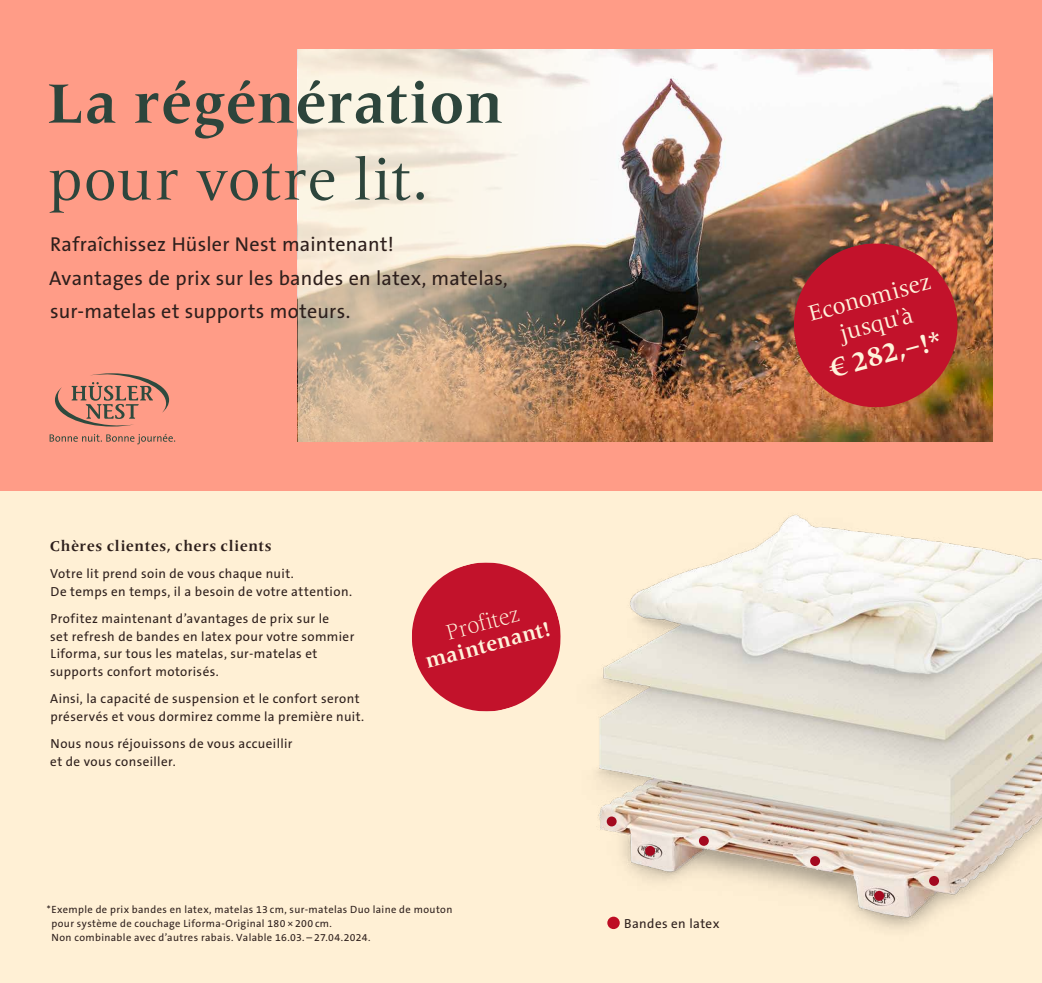
<style>
.page{position:relative;width:1042px;height:983px;background:#fff}
.page>*{position:absolute;margin:0;border:0;box-sizing:border-box;transform-origin:0 0}
.t1{font:700 57.75px "Frutiger Serif LT Pro";letter-spacing:.015em;color:#2d453c}
.t2{font:57.75px "Frutiger Serif LT Pro";letter-spacing:.015em;color:#2d453c}
.t3{font:700 27.12px "Frutiger Serif LT Pro";color:#fff3db}
.t4{font:22.75px/27.3px "Frutiger Serif LT Pro";color:#fff3db;text-align:center}
.t5{font:300 22.4px "Frutiger Serif LT Pro";color:#fff3db}
.t6{font:700 21px "Frutiger Serif LT Pro";color:#fff3db}
.t7{font:20.12px/33.2px "The Sans B W5 Plain";letter-spacing:.015em;color:#2d1f1c}
.t8{font:700 14.88px "Frutiger Serif LT Pro";letter-spacing:.045em;color:#2d1f1c}
.t9{font:13.12px/17.5px "The Sans B W5 Plain";letter-spacing:.03em;color:#2d1f1c}
.t10{font:10.5px/14px "The Sans B W5 Plain";letter-spacing:.035em;color:#2d1f1c}
</style>
<div class="page">
<div style="left:0;top:0;width:1042px;height:491px;background:#ff9c87"></div>
<div style="left:0;top:491px;width:1042px;height:491px;background:#fff0d5"></div>
<img style="left:596px;top:514px;width:446px;height:416px">
<div style="left:607px;top:816px;width:9px;height:10px;background:#a3091f;border-radius:50%"></div>
<div style="left:645px;top:845px;width:10px;height:10px;background:#a3091f;border-radius:50%"></div>
<div style="left:699px;top:835px;width:10px;height:10px;background:#a3091f;border-radius:50%"></div>
<svg style="left:810px;top:855px;width:10px;height:10px"></svg>
<div style="left:874px;top:890px;width:10px;height:10px;background:#a3091f;border-radius:50%"></div>
<div style="left:929px;top:875px;width:10px;height:10px;background:#a3091f;border-radius:50%"></div>
<div style="left:607px;top:916px;width:13px;height:12px;background:#be0d24;border-radius:50%"></div>
<img style="left:298px;top:50px;width:694px;height:391px">
<svg style="left:412px;top:562px;width:149px;height:149px"></svg>
<svg style="left:55px;top:373px;width:114px;height:53px"></svg>
<svg style="left:50px;top:433px;width:125px;height:11px"></svg>
<svg style="left:794px;top:243px;width:163px;height:164px;background:#bb252f"></svg>
<h1 class="t1" style="left:48px;top:69px;width:457px">La régénération</h1>
<h1 class="t2" style="left:48px;top:146px;width:380px">pour votre lit.</h1>
<h3 class="t7" style="left:49px;top:228px;width:460px">Rafraîchissez Hüsler Nest maintenant!<br>Avantages de prix sur les bandes en latex, matelas, sur-matelas et supports moteurs.</h3>
<p class="t8" style="left:50px;top:537px;width:223px">Chères clientes, chers clients</p>
<p class="t9" style="left:50px;top:565px;width:303px">Votre lit prend soin de vous chaque nuit.<br>De temps en temps, il a besoin de votre attention.</p>
<p class="t9" style="left:50px;top:610px;width:306px">Profitez maintenant d’avantages de prix sur le<br>set refresh de bandes en latex pour votre sommier Liforma, sur tous les matelas, sur-matelas et supports confort motorisés.</p>
<p class="t9" style="left:50px;top:690px;width:316px">Ainsi, la capacité de suspension et le confort seront préservés et vous dormirez comme la première nuit.</p>
<p class="t9" style="left:50px;top:735px;width:244px">Nous nous réjouissons de vous accueillir et de vous conseiller.</p>
<h3 class="t5" style="left:443px;top:619px;width:76px;rotate:-15deg">Profitez</h3>
<h3 class="t6" style="left:423px;top:649px;width:131px;rotate:-15deg">maintenant!</h3>
<p class="t10" style="left:51px;top:902px;width:402px;text-indent:-5px">*Exemple de prix bandes en latex, matelas 13 cm, sur-matelas Duo laine de mouton pour système de couchage Liforma-Original 180 × 200 cm.<br>Non combinable avec d’autres rabais. Valable 16.03. – 27.04.2024.</p>
<p class="t9" style="left:624px;top:914px;width:97px">Bandes en latex</p>
<h3 class="t4" style="left:805px;top:301px;width:127px;rotate:-15deg">Economisez jusqu'à</h3>
<h2 class="t3" style="left:848px;top:347px;width:93px;rotate:-15deg">282,–!*</h2>
</div>
